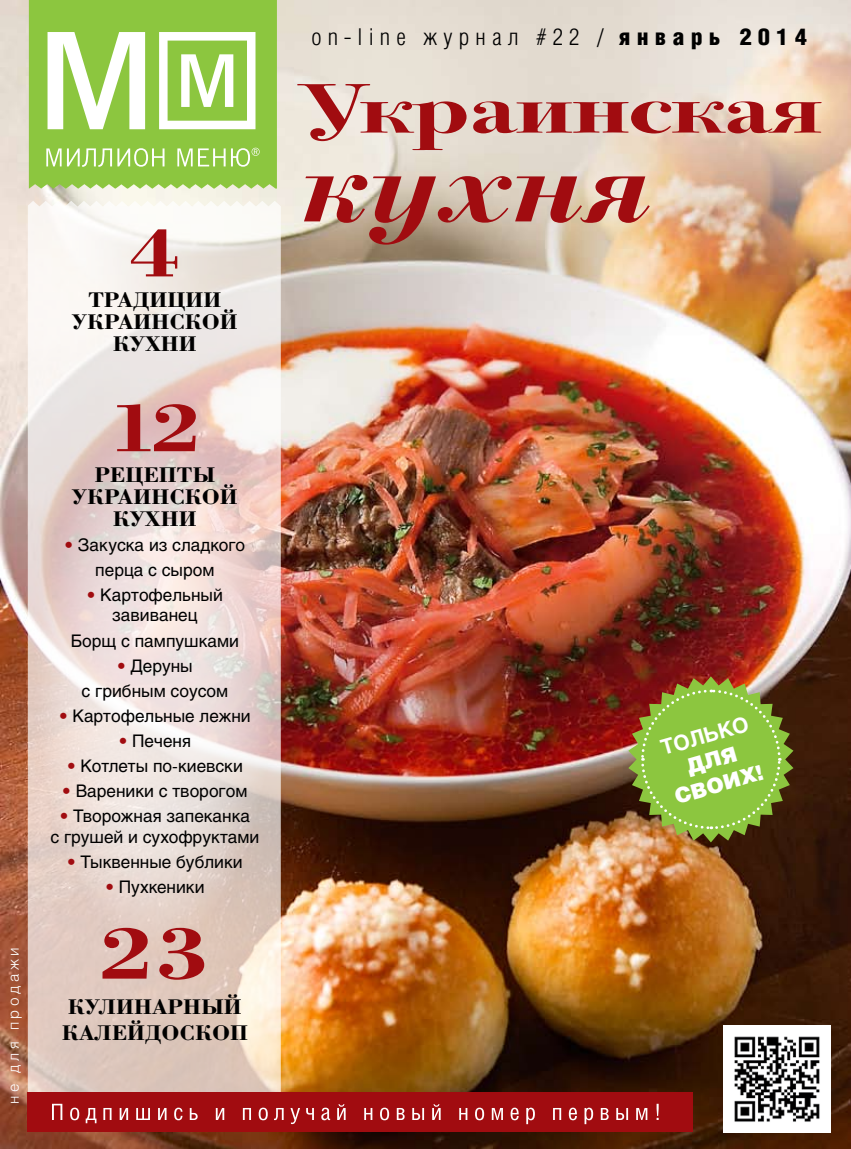
<style>
.page{position:relative;width:851px;height:1149px;background:#fff}
.page>*{position:absolute;margin:0;border:0;box-sizing:border-box;transform-origin:0 0}
.t1{font:italic 700 103.5px "Bodoni C";color:#a10c10;scale:1.2 1}
.t2{font:76.35px "Borjomi";color:#a10c10;scale:1.2 1}
.t3{font:70.65px "Borjomi";color:#a10c10;scale:1.2 1}
.t4{font:700 69.9px "Bodoni Sev C";color:#a10c10;scale:1.5 1}
.t5{font:300 23.25px "Helios Cond";letter-spacing:.25em;color:#000;scale:1.06 1}
.t6{font:700 21.9px/21.9px "Borjomi C";color:#000;text-align:center;scale:1.06 1}
.t7{font:900 21px/25.5px "Helios";color:#fff;text-align:center}
.t8{font:700 21px "Helios";color:#fff}
.t9{font:17.1px/25px "Helios";color:#000;text-align:center}
.t10{font:300 15px "Helios";letter-spacing:.23em;color:#fff}
.s1{font-weight:300;color:#a10c10}
.s2{font-weight:900}
</style>
<div class="page">
<img style="left:0;top:0;width:850px;height:1148px">
<svg style="left:28px;top:201px;width:253px;height:890px;background:#e9dad4"></svg>
<div style="left:29px;top:0;width:248px;height:188px;background:#8cc63f"></div>
<svg style="left:628px;top:676px;width:165px;height:166px;background:#859c39"></svg>
<img style="left:723px;top:1025px;width:106px;height:106px">
<svg style="left:46px;top:148px;width:213px;height:19px;background:#aad572"></svg>
<svg style="left:47px;top:32px;width:98px;height:97px"></svg>
<svg style="left:159px;top:32px;width:96px;height:97px"></svg>
<div style="left:27px;top:1091px;width:666px;height:40px;background:#a10c10"></div>
<svg style="left:52px;top:1103px;width:606px;height:20px"></svg>
<p class="t10" style="left:4px;top:1103px;width:158px;rotate:-90deg">не для продажи</p>
<h3 class="t3" style="left:129px;top:212px;width:45px">4</h3>
<p class="t6" style="left:72px;top:288px;width:158px">Традиции украинской кухни</p>
<h3 class="t3" style="left:107px;top:386px;width:81px">12</h3>
<p class="t6" style="left:72px;top:463px;width:158px">Рецепты украинской кухни</p>
<p class="t9" style="left:65px;top:532px;width:182px"><span class="s1">•</span> Закуска из сладкого перца с сыром</p>
<p class="t9" style="left:87px;top:584px;width:137px;line-height:20.5px"><span class="s1">•</span> Картофельный завиванец</p>
<p class="t9" style="left:71px;top:627px;width:170px">Борщ с пампушками</p>
<p class="t9" style="left:82px;top:652px;width:148px"><span class="s1">•</span> Деруны<br>с грибным соусом</p>
<p class="t9" style="left:59px;top:702px;width:193px"><span class="s1">•</span> Картофельные лежни</p>
<p class="t9" style="left:119px;top:727px;width:74px"><span class="s1">•</span> Печеня</p>
<p class="t9" style="left:67px;top:752px;width:177px"><span class="s1">•</span> Котлеты по-киевски</p>
<p class="t9" style="left:62px;top:777px;width:187px"><span class="s1">•</span> Вареники с творогом</p>
<p class="t9" style="left:50px;top:805px;width:210px;line-height:20.5px"><span class="s1">•</span> Творожная запеканка<br>с грушей и сухофруктами</p>
<p class="t9" style="left:67px;top:848px;width:177px"><span class="s1">•</span> Тыквенные бублики</p>
<p class="t9" style="left:105px;top:873px;width:101px"><span class="s1">•</span> Пухкеники</p>
<h2 class="t2" style="left:99px;top:908px;width:95px">23</h2>
<p class="t6" style="left:62px;top:992px;width:177px;line-height:26.2px;text-align:left">Кулинарный калейдоскоп</p>
<h3 class="t5" style="left:311px;top:24px;width:469px">on-linе журнал #22 / <span class="s2">январь 2014</span></h3>
<h3 class="t4" style="left:302px;top:70px;width:347px">Украинская</h3>
<h1 class="t1" style="left:302px;top:127px;width:294px">кухня</h1>
<p class="t8" style="left:658px;top:736px;width:92px;rotate:-16deg">только</p>
<p class="t7" style="left:664px;top:759px;width:93px;rotate:-16deg">для своих!</p>
</div>
